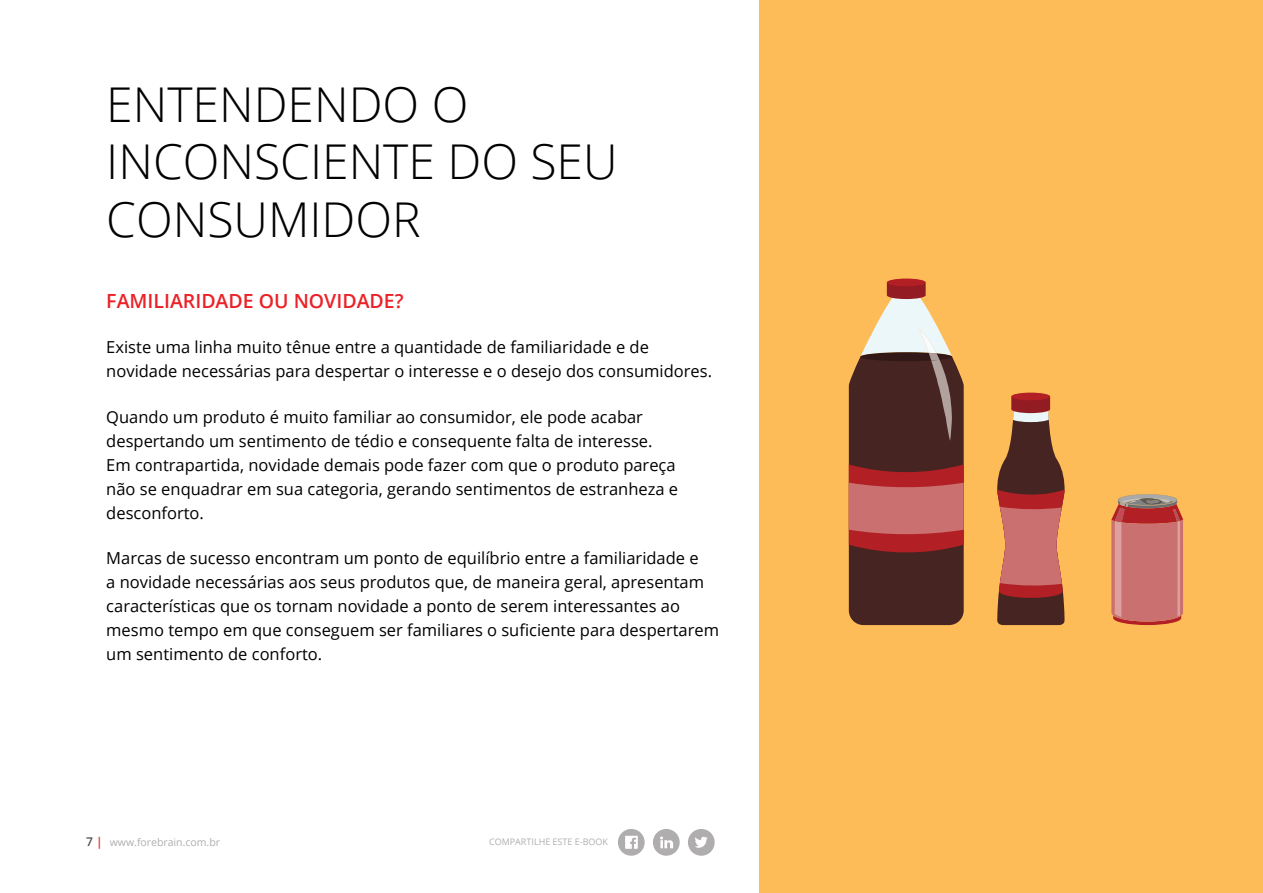
<style>
.page{position:relative;width:1263px;height:893px;background:#fff}
.page>*{position:absolute;margin:0;border:0;box-sizing:border-box;transform-origin:0 0}
.t1{font:300 48px/57.6px "Open Sans";color:#000}
.t2{font:600 19.5px "Open Sans";color:#eb2227}
.t3{font:16.5px/24px "Open Sans";color:#000}
.t4{font:10.5px "Open Sans";color:#b0adaf}
.t5{font:9px "Open Sans";color:#b0adaf}
.s1{font-weight:600;font-size:12px;color:#534f4f}
.s2{font-weight:600;font-size:12px;color:#eb2227}
</style>
<div class="page">
<svg style="left:618px;top:829px;width:27px;height:27px"></svg>
<svg style="left:653px;top:829px;width:27px;height:27px"></svg>
<svg style="left:688px;top:829px;width:27px;height:27px"></svg>
<div style="left:760px;top:0;width:503px;height:893px;background:#fdbc58"></div>
<div style="left:887px;top:279px;width:39px;height:7px;background:#b21f24;border-radius:50%"></div>
<svg style="left:849px;top:282px;width:115px;height:343px"></svg>
<svg style="left:997px;top:396px;width:67px;height:229px"></svg>
<div style="left:1011px;top:393px;width:39px;height:7px;background:#b21f24;border-radius:50%"></div>
<svg style="left:1111px;top:494px;width:72px;height:131px"></svg>
<h1 class="t1" style="left:106px;top:74px;width:513px">ENTEN DEN DO O<br>INCONSCIENTE DO SEU<br>CONSUMIDOR</h1>
<p class="t2" style="left:106px;top:288px;width:299px">FAMILIARIDADE OU NOVIDADE?</p>
<p class="t3" style="left:106px;top:335px;width:607px">Existe uma linha muito tênue entre a quantidade de familiaridade e de novidade necessárias para despertar o interesse e o desejo dos consumidores.</p>
<p class="t3" style="left:106px;top:404px;width:573px">Quando um produto é muito familiar ao consumidor, ele pode acabar despertando um sentimento de tédio e consequente falta de interesse.<br>Em contrapartida, novidade demais pode fazer com que o produto pareça não se enquadrar em sua categoria, gerando sentimentos de estranheza e desconforto.</p>
<p class="t3" style="left:106px;top:545px;width:614px">Marcas de sucesso encontram um ponto de equilíbrio entre a familiaridade e<br>a novidade necessárias aos seus produtos que, de maneira geral, apresentam características que os tornam novidade a ponto de serem interessantes ao mesmo tempo em que conseguem ser familiares o suficiente para despertarem um sentimento de conforto.</p>
<p class="t4" style="left:86px;top:835px;width:135px"><span class="s1">7</span> <span class="s2">|</span> www.forebrain.com.br</p>
<p class="t5" style="left:489px;top:835px;width:121px">Compartilhe este e-book</p>
</div>
